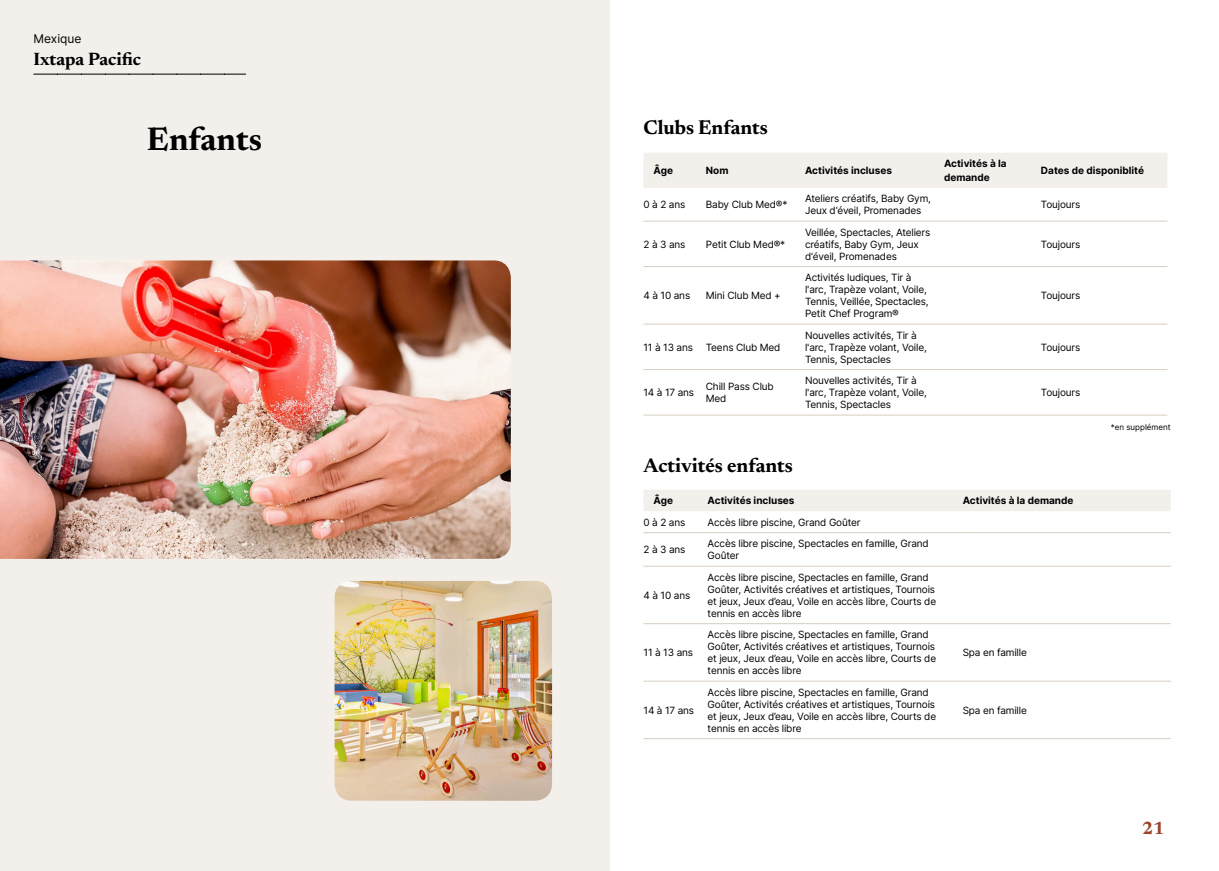
<style>
.page{position:relative;width:1219px;height:871px;background:#fff}
.page>*{position:absolute;margin:0;border:0;box-sizing:border-box;transform-origin:0 0}
.t1{font:700 33px "Newsreader 24 pt";color:#000}
.t2{font:700 20px "Newsreader 24 pt";color:#000}
.t3{font:700 18px "Newsreader 24 pt";color:#000}
.t4{font:700 18px "Newsreader 24 pt";color:#9d432c}
.t5{font:12px "Inter";color:#000}
.t6{font:10px/12px "Inter";letter-spacing:-.015em;color:#000}
.t7{font:700 10px/14px "Inter";color:#000}
.t8{font:8px "Inter";color:#000}
</style>
<div class="page">
<div style="left:0;top:0;width:609px;height:870px;background:#f3f0ec"></div>
<img style="left:0;top:260px;width:511px;height:298px">
<img style="left:334px;top:580px;width:218px;height:220px">
<svg style="left:34px;top:74px;width:212px;height:1px"></svg>
<div style="left:644px;top:153px;width:523px;height:35px;background:#f3f0ec"></div>
<hr style="left:643px;top:220px;width:63px;height:1px;background:#d7cdc1">
<hr style="left:706px;top:220px;width:99px;height:1px;background:#d7cdc1">
<hr style="left:805px;top:220px;width:139px;height:1px;background:#d7cdc1">
<hr style="left:944px;top:220px;width:97px;height:1px;background:#d7cdc1">
<hr style="left:1041px;top:220px;width:126px;height:1px;background:#d7cdc1">
<hr style="left:643px;top:266px;width:63px;height:1px;background:#d7cdc1">
<hr style="left:706px;top:266px;width:99px;height:1px;background:#d7cdc1">
<hr style="left:805px;top:266px;width:139px;height:1px;background:#d7cdc1">
<hr style="left:944px;top:266px;width:97px;height:1px;background:#d7cdc1">
<hr style="left:1041px;top:266px;width:126px;height:1px;background:#d7cdc1">
<hr style="left:643px;top:323px;width:63px;height:1px;background:#d7cdc1">
<hr style="left:706px;top:323px;width:99px;height:1px;background:#d7cdc1">
<hr style="left:805px;top:323px;width:139px;height:1px;background:#d7cdc1">
<hr style="left:944px;top:323px;width:97px;height:1px;background:#d7cdc1">
<hr style="left:1041px;top:323px;width:126px;height:1px;background:#d7cdc1">
<hr style="left:643px;top:369px;width:63px;height:1px;background:#d7cdc1">
<hr style="left:706px;top:369px;width:99px;height:1px;background:#d7cdc1">
<hr style="left:805px;top:369px;width:139px;height:1px;background:#d7cdc1">
<hr style="left:944px;top:369px;width:97px;height:1px;background:#d7cdc1">
<hr style="left:1041px;top:369px;width:126px;height:1px;background:#d7cdc1">
<hr style="left:643px;top:414px;width:63px;height:1px;background:#d7cdc1">
<hr style="left:706px;top:414px;width:99px;height:1px;background:#d7cdc1">
<hr style="left:805px;top:414px;width:139px;height:1px;background:#d7cdc1">
<hr style="left:944px;top:414px;width:97px;height:1px;background:#d7cdc1">
<hr style="left:1041px;top:414px;width:126px;height:1px;background:#d7cdc1">
<div style="left:644px;top:490px;width:527px;height:21px;background:#f3f0ec"></div>
<hr style="left:643px;top:532px;width:65px;height:1px;background:#d7cdc1">
<hr style="left:708px;top:532px;width:255px;height:1px;background:#d7cdc1">
<hr style="left:963px;top:532px;width:208px;height:1px;background:#d7cdc1">
<hr style="left:643px;top:565px;width:65px;height:1px;background:#d7cdc1">
<hr style="left:708px;top:565px;width:255px;height:1px;background:#d7cdc1">
<hr style="left:963px;top:565px;width:208px;height:1px;background:#d7cdc1">
<hr style="left:643px;top:623px;width:65px;height:1px;background:#d7cdc1">
<hr style="left:708px;top:623px;width:255px;height:1px;background:#d7cdc1">
<hr style="left:963px;top:623px;width:208px;height:1px;background:#d7cdc1">
<hr style="left:643px;top:680px;width:65px;height:1px;background:#d7cdc1">
<hr style="left:708px;top:680px;width:255px;height:1px;background:#d7cdc1">
<hr style="left:963px;top:680px;width:208px;height:1px;background:#d7cdc1">
<hr style="left:643px;top:738px;width:65px;height:1px;background:#d7cdc1">
<hr style="left:708px;top:738px;width:255px;height:1px;background:#d7cdc1">
<hr style="left:963px;top:738px;width:208px;height:1px;background:#d7cdc1">
<p class="t5" style="left:33px;top:30px;width:50px">Mexique</p>
<h3 class="t3" style="left:33px;top:46px;width:109px">Ixtapa Pacific</h3>
<h1 class="t1" style="left:147px;top:115px;width:117px">Enfants</h1>
<h2 class="t2" style="left:643px;top:113px;width:126px">Clubs Enfants</h2>
<p class="t7" style="left:653px;top:163px;width:21px">Âge</p>
<p class="t7" style="left:706px;top:163px;width:24px">Nom</p>
<p class="t7" style="left:805px;top:163px;width:88px">Activités incluses</p>
<p class="t7" style="left:944px;top:156px;width:64px">Activités à la demande</p>
<p class="t7" style="left:1041px;top:163px;width:105px">Dates de disponiblité</p>
<p class="t6" style="left:643px;top:198px;width:43px">0 à 2 ans</p>
<p class="t6" style="left:706px;top:198px;width:83px">Baby Club Med®*</p>
<p class="t6" style="left:805px;top:192px;width:127px">Ateliers créatifs, Baby Gym,<br>Jeux d‘éveil, Promenades</p>
<p class="t6" style="left:1041px;top:198px;width:41px">Toujours</p>
<p class="t6" style="left:643px;top:237px;width:43px">2 à 3 ans</p>
<p class="t6" style="left:706px;top:237px;width:81px">Petit Club Med®*</p>
<p class="t6" style="left:805px;top:225px;width:127px">Veillée, Spectacles, Ateliers créatifs, Baby Gym, Jeux d‘éveil, Promenades</p>
<p class="t6" style="left:1041px;top:237px;width:41px">Toujours</p>
<p class="t6" style="left:643px;top:289px;width:48px">4 à 10 ans</p>
<p class="t6" style="left:706px;top:289px;width:76px">Mini Club Med +</p>
<p class="t6" style="left:643px;top:340px;width:51px">11 à 13 ans</p>
<p class="t6" style="left:706px;top:340px;width:76px">Teens Club Med</p>
<p class="t6" style="left:805px;top:271px;width:125px">Activités ludiques, Tir à l'arc, Trapèze volant, Voile,<br>Tennis, Veillée, Spectacles,<br>Petit Chef Program®</p>
<p class="t6" style="left:805px;top:328px;width:123px">Nouvelles activités, Tir à l'arc, Trapèze volant, Voile,<br>Tennis, Spectacles</p>
<p class="t6" style="left:643px;top:386px;width:52px">14 à 17 ans</p>
<p class="t6" style="left:706px;top:380px;width:69px">Chill Pass Club<br>Med</p>
<p class="t6" style="left:805px;top:374px;width:123px">Nouvelles activités, Tir à l'arc, Trapèze volant, Voile,<br>Tennis, Spectacles</p>
<p class="t6" style="left:1041px;top:289px;width:41px">Toujours</p>
<p class="t6" style="left:1041px;top:340px;width:41px">Toujours</p>
<p class="t6" style="left:1041px;top:386px;width:41px">Toujours</p>
<h2 class="t2" style="left:643px;top:450px;width:151px">Activités enfants</h2>
<p class="t7" style="left:653px;top:493px;width:21px">Âge</p>
<p class="t7" style="left:708px;top:493px;width:88px">Activités incluses</p>
<p class="t7" style="left:963px;top:493px;width:112px">Activités à la demande</p>
<p class="t6" style="left:643px;top:515px;width:43px">0 à 2 ans</p>
<p class="t6" style="left:708px;top:515px;width:155px">Accès libre piscine, Grand Goûter</p>
<p class="t6" style="left:643px;top:543px;width:44px">2 à 3 ans</p>
<p class="t6" style="left:708px;top:537px;width:223px">Accès libre piscine, Spectacles en famille, Grand<br>Goûter</p>
<p class="t6" style="left:643px;top:588px;width:48px">4 à 10 ans</p>
<p class="t6" style="left:708px;top:570px;width:230px">Accès libre piscine, Spectacles en famille, Grand Goûter, Activités créatives et artistiques, Tournois et jeux, Jeux d’eau, Voile en accès libre, Courts de tennis en accès libre</p>
<p class="t6" style="left:643px;top:646px;width:51px">11 à 13 ans</p>
<p class="t6" style="left:643px;top:703px;width:52px">14 à 17 ans</p>
<p class="t6" style="left:708px;top:628px;width:230px">Accès libre piscine, Spectacles en famille, Grand Goûter, Activités créatives et artistiques, Tournois et jeux, Jeux d’eau, Voile en accès libre, Courts de tennis en accès libre</p>
<p class="t6" style="left:708px;top:685px;width:230px">Accès libre piscine, Spectacles en famille, Grand Goûter, Activités créatives et artistiques, Tournois et jeux, Jeux d’eau, Voile en accès libre, Courts de tennis en accès libre</p>
<p class="t6" style="left:963px;top:646px;width:66px">Spa en famille</p>
<p class="t6" style="left:963px;top:703px;width:66px">Spa en famille</p>
<p class="t8" style="left:1111px;top:421px;width:61px">*en supplément</p>
<h3 class="t4" style="left:1142px;top:814px;width:24px">21</h3>
</div>
